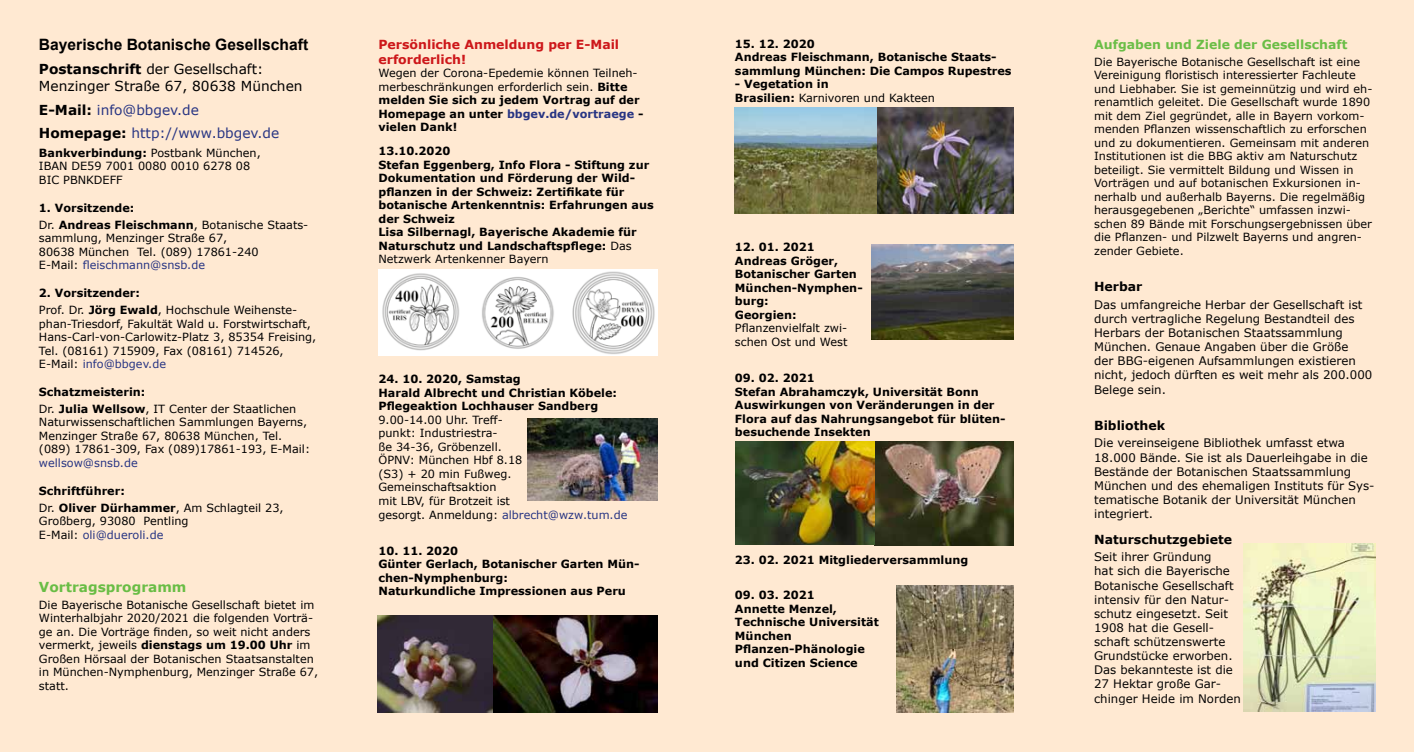
<style>
.page{position:relative;width:1414px;height:752px;background:#fff}
.page>*{position:absolute;margin:0;border:0;box-sizing:border-box;transform-origin:0 0}
.Überschrift2a{font:700 15.62px "Arial";color:#000}
.text9Absatz{font:13.75px/16.5px "Verdana";color:#000}
.text8{font:13.75px "Verdana";color:#283583}
.text9Absatz-2{font:13.75px "Verdana";color:#283583}
.Überschrift3{font:700 13.75px "Verdana";color:#69bd45}
.text8-2{font:700 12.5px/15px "Verdana";color:#cd171a}
.t1{font:700 12.5px "Verdana";color:#000}
.t2{font:700 12.5px "Verdana";color:#69bd45}
.t3{font:11.75px/14.1px "Verdana";color:#000}
.text9Absatz-3{font:11.25px/13.5px "Verdana";color:#000}
.Text8b{font:11.25px/13.5px "Verdana";color:#000}
.text9{font:700 11.25px/13.5px "Verdana";color:#000}
.text8-3{font:11.25px/13.5px "Verdana";color:#000}
.text8-4{font:700 11.25px/13.5px "Verdana";color:#000}
.text9Absatz-4{font:700 11.25px/13.5px "Verdana";color:#000}
.Text8b-2{font:700 11.25px "Verdana";color:#000}
.s1{font-weight:700}
.s2{font-weight:700;color:#000}
.s3{color:#283583}
.s4{font-weight:700;color:#283583}
.s5{font-weight:400}
</style>
<div class="page">
<div style="left:0;top:0;width:1414px;height:751px;background:#ffe9d2"></div>
<img style="left:378px;top:269px;width:279px;height:86px">
<img style="left:877px;top:107px;width:137px;height:107px">
<img style="left:872px;top:244px;width:142px;height:95px">
<img style="left:1244px;top:543px;width:131px;height:168px">
<img style="left:896px;top:585px;width:118px;height:127px">
<img style="left:527px;top:418px;width:130px;height:82px">
<img style="left:377px;top:615px;width:280px;height:97px">
<img style="left:735px;top:441px;width:278px;height:104px">
<img style="left:735px;top:107px;width:142px;height:107px">
<p class="Überschrift2a" style="left:39px;top:34px;width:271px">Bayerische Botanische Gesellschaft</p>
<p class="text9Absatz" style="left:39px;top:61px;width:265px"><span class="s1">Postanschrift</span> der Gesellschaft:<br>Menzinger Straße 67, 80638 München</p>
<p class="text9Absatz-2" style="left:39px;top:101px;width:161px"><span class="s2">E-Mail:</span> info@bbgev.de</p>
<p class="text8" style="left:39px;top:124px;width:242px"><span class="s2">Homepage:</span> http://www.bbgev.de</p>
<p class="text8-3" style="left:39px;top:146px;width:223px"><span class="s1">Bankverbindung:</span> Postbank München,<br>IBAN DE59 7001 0080 0010 6278 08<br>BIC PBNKDEFF</p>
<p class="Text8b-2" style="left:39px;top:199px;width:97px">1. Vorsitzende:</p>
<p class="Text8b" style="left:39px;top:218px;width:271px">Dr. <span class="s1">Andreas Fleischmann</span>, Botanische Staats&shy;sammlung, Menzinger Straße 67,<br>80638 München Tel. (089) 17861-240<br>E-Mail: <span class="s3">fleischmann@snsb.de</span></p>
<p class="Text8b-2" style="left:39px;top:285px;width:103px">2. Vorsitzender:</p>
<p class="Text8b" style="left:39px;top:303px;width:279px">Prof. Dr. <span class="s1">Jörg Ewald</span>, Hochschule Weihenste&shy;phan-Triesdorf, Fakultät Wald u. Forstwirtschaft, Hans-Carl-von-Carlowitz-Platz 3, 85354 Freising, Tel. (08161) 715909, Fax (08161) 714526, E-Mail: <span class="s3">info@bbgev.de</span></p>
<p class="Text8b-2" style="left:39px;top:383px;width:108px">Schatzmeisterin:</p>
<p class="Text8b" style="left:39px;top:401px;width:273px">Dr. <span class="s1">Julia Wellsow</span>, IT Center der Staatlichen Naturwissenschaftlichen Sammlungen Bayerns, Menzinger Straße 67, 80638 München, Tel. (089) 17861-309, Fax (089)17861-193, E-Mail: <span class="s3">wellsow@snsb.de</span></p>
<p class="Text8b-2" style="left:39px;top:482px;width:87px">Schriftführer:</p>
<p class="Text8b" style="left:39px;top:500px;width:246px">Dr. <span class="s1">Oliver Dürhammer</span>, Am Schlagteil 23,<br>Großberg, 93080 Pentling<br>E-Mail: <span class="s3">oli@dueroli.de</span></p>
<p class="Überschrift3" style="left:39px;top:576px;width:149px">Vortragsprogramm</p>
<p class="text8-3" style="left:39px;top:597px;width:281px">Die Bayerische Botanische Gesellschaft bietet im Winterhalbjahr 2020/2021 die folgenden Vorträ&shy;ge an. Die Vorträge finden, so weit nicht anders vermerkt, jeweils <span class="s1">dienstags um 19.00 Uhr</span> im Großen Hörsaal der Botanischen Staatsanstalten in München-Nymphenburg, Menzinger Straße 67, statt.</p>
<p class="text8-2" style="left:378px;top:36px;width:242px">Persönliche Anmeldung per E-Mail erforderlich!</p>
<p class="text8-3" style="left:378px;top:66px;width:266px">Wegen der Corona-Epedemie können Teilneh&shy;merbeschränkungen erforderlich sein. <span class="s1">Bitte melden Sie sich zu jedem Vortrag auf der Homepage an unter</span> <span class="s4">bbgev.de/vortraege</span> <span class="s1">- vielen Dank!</span></p>
<p class="text8-4" style="left:378px;top:144px;width:277px">13.10.2020<br>Stefan Eggenberg, Info Flora - Stiftung zur Dokumentation und Förderung der Wild&shy;pflanzen in der Schweiz: Zertifikate für botanische Artenkenntnis: Erfahrungen aus der Schweiz<br>Lisa Silbernagl, Bayerische Akademie für Naturschutz und Landschaftspflege: <span class="s5">Das Netzwerk Artenkenner Bayern</span></p>
<p class="text9Absatz-3" style="left:378px;top:372px;width:250px"><span class="s1">24. 10. 2020, Samstag<br>Harald Albrecht und Christian Köbele:<br>Pflegeaktion Lochhauser Sandberg<br></span>9.00-14.00 Uhr. Treff-<br>punkt: Industriestra-<br>ße 34-36, Gröbenzell.<br>ÖPNV: München Hbf 8.18<br>(S3) + 20 min Fußweg.<br>Gemeinschaftsaktion<br>mit LBV, für Brotzeit ist<br>gesorgt. Anmeldung: <span class="s3">albrecht@wzw.tum.de</span></p>
<p class="text9Absatz-4" style="left:378px;top:543px;width:263px">10. 11. 2020<br>Günter Gerlach, Botanischer Garten Mün&shy;chen-Nymphenburg:<br>Naturkundliche Impressionen aus Peru</p>
<p class="text9" style="left:735px;top:37px;width:278px">15. 12. 2020<br>Andreas Fleischmann, Botanische Staats&shy;sammlung München: Die Campos Rupestres</p>
<p class="text9" style="left:735px;top:77px;width:201px">- Vegetation in<br>Brasilien: <span class="s5">Karnivoren und Kakteen</span></p>
<p class="text9" style="left:735px;top:240px;width:129px">12. 01. 2021<br>Andreas Gröger,<br>Botanischer Garten<br>München-Nymphen&shy;burg:<br>Georgien:<br><span class="s5">Pflanzenvielfalt zwi&shy;schen Ost und West</span></p>
<p class="text9" style="left:735px;top:371px;width:272px">09. 02. 2021<br>Stefan Abrahamczyk, Universität Bonn<br>Auswirkungen von Veränderungen in der<br>Flora auf das Nahrungsangebot für blüten&shy;besuchende Insekten</p>
<p class="text9" style="left:735px;top:553px;width:235px">23. 02. 2021 Mitgliederversammlung</p>
<p class="text9" style="left:735px;top:587px;width:145px">09. 03. 2021<br>Annette Menzel,<br>Technische Universität<br>München<br>Pflanzen-Phänologie und Citizen Science</p>
<p class="t2" style="left:1094px;top:35px;width:255px">Aufgaben und Ziele der Gesellschaft</p>
<p class="text9Absatz-3" style="left:1094px;top:55px;width:280px">Die Bayerische Botanische Gesellschaft ist eine Vereinigung floristisch interessierter Fachleute und Liebhaber. Sie ist gemeinnützig und wird eh&shy;renamtlich geleitet. Die Gesellschaft wurde 1890 mit dem Ziel gegründet, alle in Bayern vorkom&shy;menden Pflanzen wissenschaftlich zu erforschen und zu dokumentieren. Gemeinsam mit anderen Institutionen ist die BBG aktiv am Naturschutz beteiligt. Sie vermittelt Bildung und Wissen in Vorträgen und auf botanischen Exkursionen in&shy;nerhalb und außerhalb Bayerns. Die regelmäßig herausgegebenen „Berichte“ umfassen inzwi&shy;schen 89 Bände mit Forschungsergebnissen über die Pflanzen- und Pilzwelt Bayerns und angren&shy;zender Gebiete.</p>
<p class="t1" style="left:1094px;top:277px;width:50px">Herbar</p>
<p class="t3" style="left:1094px;top:297px;width:280px">Das umfangreiche Herbar der Gesellschaft ist durch vertragliche Regelung Bestandteil des Herbars der Botanischen Staatssammlung München. Genaue Angaben über die Größe<br>der BBG-eigenen Aufsammlungen existieren nicht, jedoch dürften es weit mehr als 200.000<br>Belege sein.</p>
<p class="t1" style="left:1094px;top:416px;width:72px">Bibliothek</p>
<p class="t3" style="left:1094px;top:436px;width:282px">Die vereinseigene Bibliothek umfasst etwa 18.000 Bände. Sie ist als Dauerleihgabe in die Bestände der Botanischen Staatssammlung München und des ehemaligen Instituts für Sys&shy;tematische Botanik der Universität München integriert.</p>
<p class="t1" style="left:1094px;top:530px;width:139px">Naturschutzgebiete</p>
<p class="t3" style="left:1094px;top:549px;width:148px">Seit ihrer Gründung<br>hat sich die Bayerische<br>Botanische Gesellschaft intensiv für den Natur&shy;schutz eingesetzt. Seit<br>1908 hat die Gesell&shy;schaft schützenswerte<br>Grundstücke erworben.<br>Das bekannteste ist die<br>27 Hektar große Gar&shy;chinger Heide im Norden</p>
</div>
